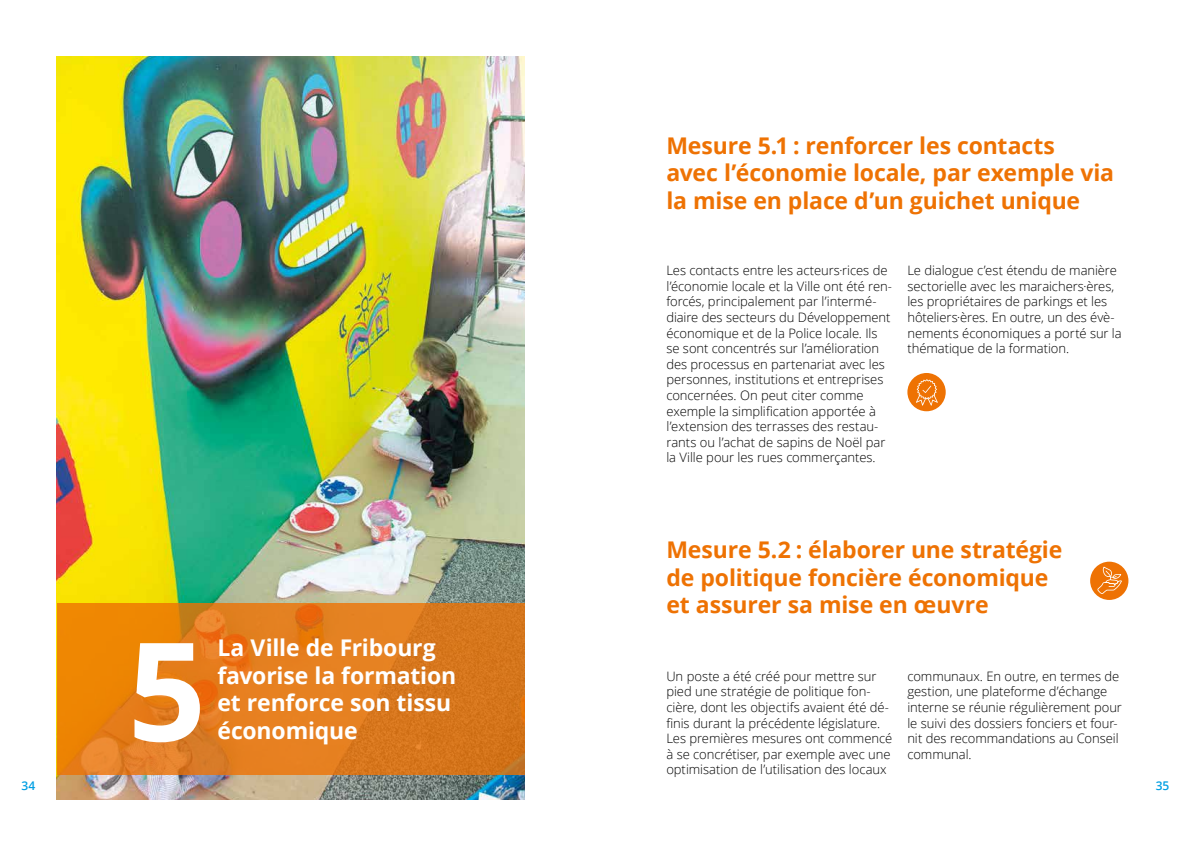
<style>
.page{position:relative;width:1191px;height:842px;background:#fff}
.page>*{position:absolute;margin:0;border:0;box-sizing:border-box;transform-origin:0 0}
.t1{font:700 137px "Open Sans";color:#fff}
.t2{font:700 23px/27.6px "Open Sans";letter-spacing:-.005em;color:#ee7203}
.t3{font:700 23px/27.6px "Open Sans";letter-spacing:-.005em;color:#fff}
.t4{font:300 13px/15.6px "Open Sans";letter-spacing:-.005em;color:#000}
.t5{font:600 12px "Open Sans";color:#009fe3}
</style>
<div class="page">
<img style="left:57px;top:57px;width:467px;height:742px">
<svg style="left:57px;top:603px;width:467px;height:171px"></svg>
<div style="left:1090px;top:562px;width:38px;height:38px;background:#ee7203;border-radius:50%"></div>
<svg style="left:1097px;top:567px;width:24px;height:27px"></svg>
<div style="left:907px;top:373px;width:38px;height:38px;background:#ee7203;border-radius:50%"></div>
<svg style="left:916px;top:379px;width:21px;height:27px"></svg>
<h2 class="t2" style="left:666px;top:131px;width:449px">Mesure 5.1 : renforcer les contacts<br>avec l’économie locale, par exemple via la mise en place d’un guichet unique</h2>
<p class="t4" style="left:666px;top:262px;width:227px">Les contacts entre les acteurs·rices de l’économie locale et la Ville ont été ren&shy;forcés, principalement par l’intermé&shy;diaire des secteurs du Développement économique et de la Police locale. Ils se sont concentrés sur l’amélioration des processus en partenariat avec les personnes, institutions et entreprises concernées. On peut citer comme exemple la simplification apportée à l’extension des terrasses des restau&shy;rants ou l’achat de sapins de Noël par la Ville pour les rues commerçantes.</p>
<p class="t4" style="left:907px;top:262px;width:216px">Le dialogue c’est étendu de manière sectorielle avec les maraichers·ères, les propriétaires de parkings et les hôteliers·ères. En outre, un des évè&shy;nements économiques a porté sur la thématique de la formation.</p>
<h1 class="t1" style="left:128px;top:594px;width:80px">5</h1>
<h2 class="t3" style="left:217px;top:633px;width:240px">La Ville de Fribourg favorise la formation et renforce son tissu économique</h2>
<h2 class="t2" style="left:666px;top:535px;width:397px">Mesure 5.2 : élaborer une stratégie de politique foncière économique et assurer sa mise en œuvre</h2>
<p class="t4" style="left:666px;top:668px;width:227px">Un poste a été créé pour mettre sur pied une stratégie de politique fon&shy;cière, dont les objectifs avaient été dé&shy;finis durant la précédente législature.<br>Les premières mesures ont commencé à se concrétiser, par exemple avec une optimisation de l’utilisation des locaux</p>
<p class="t4" style="left:907px;top:668px;width:216px">communaux. En outre, en termes de gestion, une plateforme d’échange interne se réunie régulièrement pour le suivi des dossiers fonciers et four&shy;nit des recommandations au Conseil communal.</p>
<p class="t5" style="left:21px;top:777px;width:15px">34</p>
<p class="t5" style="left:1155px;top:777px;width:15px">35</p>
</div>
